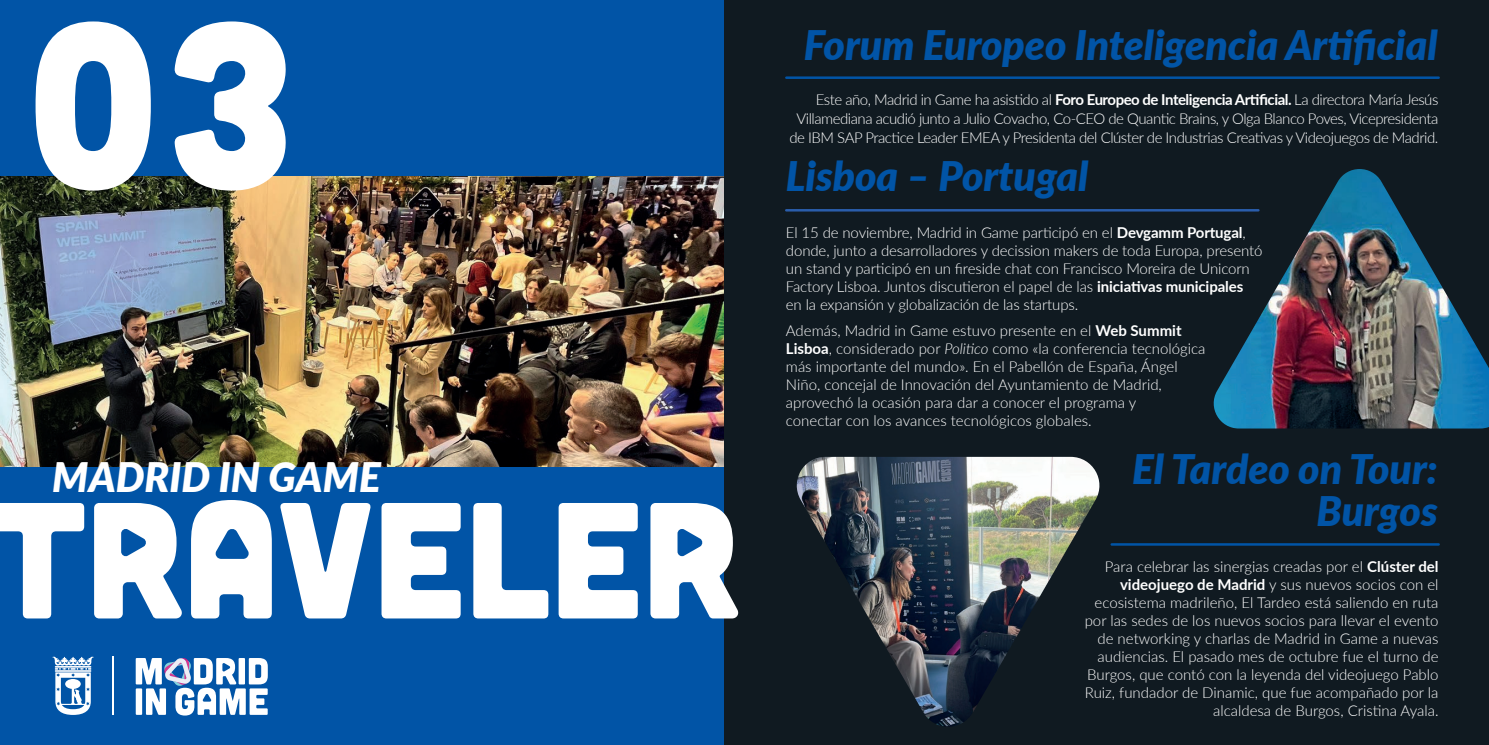
<style>
.page{position:relative;width:1489px;height:745px;background:#fff}
.page>*{position:absolute;margin:0;border:0;box-sizing:border-box;transform-origin:0 0}
.t1{font:229.5px "Madridingamefont";color:#fff}
.t2{font:164.75px "Madridingamefont";color:#fff}
.t3{font:italic 900 40.62px/41.5px "Lato";color:#0154a6;text-align:right}
.t4{font:italic 900 40.62px "Lato";color:#fff}
.t5{font:300 15px/18px "Lato";letter-spacing:-.01em;color:#fff}
.t6{font:300 15px/18.8px "Lato";letter-spacing:-.03em;color:#fff;text-align:right}
.s1{font-weight:700}
.s2{font-style:italic}
</style>
<div class="page">
<div style="left:0;top:0;width:1488px;height:744px;background:#101a21"></div>
<div style="left:0;top:0;width:723px;height:744px;background:#0154a6"></div>
<img style="left:0;top:176px;width:723px;height:290px">
<hr style="left:786px;top:76px;width:652px;height:3px;background:#0154a6">
<hr style="left:1111px;top:543px;width:327px;height:2px;background:#0154a6">
<hr style="left:786px;top:209px;width:472px;height:2px;background:#2a5dab">
<hr style="left:112px;top:656px;width:2px;height:58px;background:#fff">
<svg style="left:52px;top:656px;width:42px;height:58px"></svg>
<svg style="left:136px;top:658px;width:132px;height:57px"></svg>
<img style="left:1207px;top:169px;width:281px;height:259px">
<img style="left:796px;top:456px;width:304px;height:271px">
<h1 class="t1" style="left:24px;top:-41px;width:275px">03</h1>
<h3 class="t4" style="left:52px;top:446px;width:330px">MADRID IN GAME</h3>
<h2 class="t2" style="left:-12px;top:454px;width:753px">TRAVELER</h2>
<h3 class="t3" style="left:803px;top:23px;width:635px">Forum Europeo Inteligencia Artificial</h3>
<p class="t6" style="left:789px;top:90px;width:650px">Este año, Madrid in Game ha asistido al <span class="s1">Foro Europeo de Inteligencia Artificial.</span> La directora María Jesús<br>Villamediana acudió junto a Julio Covacho, Co-CEO de Quantic Brains, y Olga Blanco Poves, Vicepresidenta de IBM SAP Practice Leader EMEA y Presidenta del Clúster de Industrias Creativas y Videojuegos de Madrid.</p>
<h3 class="t3" style="left:786px;top:153px;width:304px">Lisboa – Portugal</h3>
<p class="t5" style="left:786px;top:223px;width:478px">El 15 de noviembre, Madrid in Game participó en el <span class="s1">Devgamm Portugal</span>, donde, junto a desarrolladores y decission makers de toda Europa, presentó un stand y participó en un fireside chat con Francisco Moreira de Unicorn Factory Lisboa. Juntos discutieron el papel de las <span class="s1">iniciativas municipales </span>en la expansión y globalización de las startups.</p>
<p class="t5" style="left:786px;top:320px;width:421px">Además, Madrid in Game estuvo presente en el <span class="s1">Web Summit Lisboa</span>, considerado por <span class="s2">Politico</span> como «la conferencia tecnológica más importante del mundo». En el Pabellón de España, Ángel Niño, concejal de Innovación del Ayuntamiento de Madrid, aprovechó la ocasión para dar a conocer el programa y<br>conectar con los avances tecnológicos globales.</p>
<h3 class="t3" style="left:1131px;top:446px;width:307px">El Tardeo on Tour:<br>Burgos</h3>
<p class="t5" style="left:1084px;top:557px;width:355px;text-align:right">Para celebrar las sinergias creadas por el <span class="s1">Clúster del videojuego de Madrid</span> y sus nuevos socios con el ecosistema madrileño, El Tardeo está saliendo en ruta por las sedes de los nuevos socios para llevar el evento de networking y charlas de Madrid in Game a nuevas audiencias. El pasado mes de octubre fue el turno de Burgos, que contó con la leyenda del videojuego Pablo Ruiz, fundador de Dinamic, que fue acompañado por la alcaldesa de Burgos, Cristina Ayala.</p>
</div>
